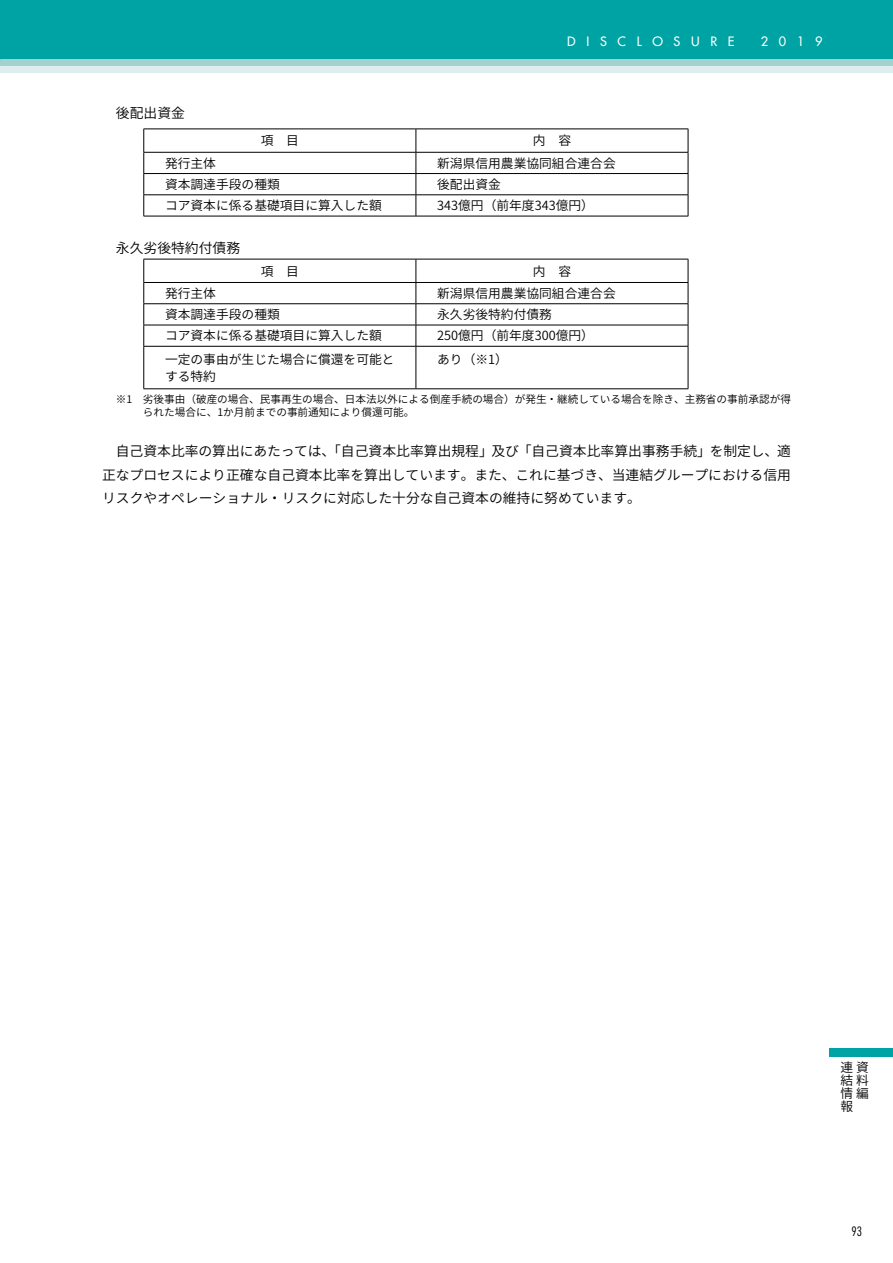
<style>
.page{position:relative;width:893px;height:1263px;background:#fff}
.page>*{position:absolute;margin:0;border:0;box-sizing:border-box;transform-origin:0 0}
.t1{font:600 13.65px/23.4px "Noto Sans CJ Kjp";color:#000;text-align:justify}
.t2{font:600 12.75px/12.8px "Noto Sans CJ Kjp";color:#000;text-align:justify}
.t3{font:600 12.6px/17px "Noto Sans CJ Kjp";color:#000}
.t4{font:12.6px "Futura";letter-spacing:.84em;color:#fff}
.t5{font:300 condensed 12.6px "Futura";color:#000}
.t6{font:600 10.5px/13.8px "Noto Sans CJ Kjp";color:#000}
</style>
<div class="page">
<div style="left:829px;top:1048px;width:64px;height:9px;background:#00a3a3"></div>
<div style="left:0;top:0;width:893px;height:60px;background:#00a3a3"></div>
<div style="left:0;top:60px;width:893px;height:6px;background:#a3d1d0"></div>
<div style="left:0;top:66px;width:893px;height:6px;background:#deeded"></div>
<hr style="left:144px;top:129px;width:272px;height:1px;background:#000">
<hr style="left:416px;top:129px;width:272px;height:1px;background:#000">
<hr style="left:144px;top:152px;width:272px;height:1px;background:#000">
<hr style="left:416px;top:152px;width:272px;height:1px;background:#000">
<hr style="left:144px;top:173px;width:272px;height:1px;background:#000">
<hr style="left:416px;top:173px;width:272px;height:1px;background:#000">
<hr style="left:144px;top:195px;width:272px;height:1px;background:#000">
<svg style="left:144px;top:129px;width:1px;height:87px"></svg>
<hr style="left:416px;top:195px;width:272px;height:1px;background:#000">
<svg style="left:416px;top:129px;width:1px;height:87px"></svg>
<svg style="left:688px;top:129px;width:1px;height:87px"></svg>
<hr style="left:144px;top:216px;width:272px;height:1px;background:#000">
<hr style="left:416px;top:216px;width:272px;height:1px;background:#000">
<hr style="left:144px;top:259px;width:272px;height:1px;background:#000">
<hr style="left:416px;top:259px;width:272px;height:1px;background:#000">
<hr style="left:144px;top:282px;width:272px;height:1px;background:#000">
<hr style="left:416px;top:282px;width:272px;height:1px;background:#000">
<hr style="left:144px;top:303px;width:272px;height:1px;background:#000">
<hr style="left:416px;top:303px;width:272px;height:1px;background:#000">
<hr style="left:144px;top:325px;width:272px;height:1px;background:#000">
<svg style="left:144px;top:259px;width:1px;height:87px"></svg>
<hr style="left:416px;top:325px;width:272px;height:1px;background:#000">
<svg style="left:416px;top:259px;width:1px;height:87px"></svg>
<svg style="left:688px;top:259px;width:1px;height:87px"></svg>
<hr style="left:144px;top:346px;width:272px;height:1px;background:#000">
<hr style="left:144px;top:346px;width:1px;height:43px;background:#000">
<hr style="left:416px;top:346px;width:272px;height:1px;background:#000">
<hr style="left:416px;top:346px;width:1px;height:43px;background:#000">
<hr style="left:688px;top:346px;width:1px;height:43px;background:#000">
<hr style="left:144px;top:389px;width:272px;height:1px;background:#000">
<hr style="left:416px;top:389px;width:272px;height:1px;background:#000">
<p class="t1" style="left:116px;top:102px;width:71px">後配出資金</p>
<p class="t4" style="left:567px;top:33px;width:169px">DISCLOSURE</p>
<p class="t4" style="left:761px;top:33px;width:63px">2019</p>
<p class="t3" style="left:261px;top:133px;width:40px">項　目</p>
<p class="t3" style="left:533px;top:133px;width:40px">内　容</p>
<p class="t3" style="left:165px;top:155px;width:53px">発行主体</p>
<p class="t3" style="left:437px;top:155px;width:180px">新潟県信用農業協同組合連合会</p>
<p class="t3" style="left:165px;top:176px;width:116px">資本調達手段の種類</p>
<p class="t3" style="left:437px;top:176px;width:65px">後配出資金</p>
<p class="t3" style="left:165px;top:197px;width:218px">コア資本に係る基礎項目に算入した額</p>
<p class="t3" style="left:437px;top:197px;width:158px">343億円（前年度343億円）</p>
<p class="t1" style="left:116px;top:236px;width:126px">永久劣後特約付債務</p>
<p class="t3" style="left:261px;top:263px;width:40px">項　目</p>
<p class="t3" style="left:533px;top:263px;width:40px">内　容</p>
<p class="t3" style="left:165px;top:285px;width:53px">発行主体</p>
<p class="t3" style="left:437px;top:285px;width:180px">新潟県信用農業協同組合連合会</p>
<p class="t3" style="left:165px;top:306px;width:116px">資本調達手段の種類</p>
<p class="t3" style="left:437px;top:306px;width:116px">永久劣後特約付債務</p>
<p class="t3" style="left:165px;top:328px;width:218px">コア資本に係る基礎項目に算入した額</p>
<p class="t3" style="left:437px;top:328px;width:158px">250億円（前年度300億円）</p>
<p class="t3" style="left:165px;top:351px;width:231px">一定の事由が生じた場合に償還を可能とする特約</p>
<p class="t3" style="left:437px;top:351px;width:72px">あり（※1）</p>
<p class="t6" style="left:143px;top:392px;width:649px;text-indent:-27px">※1　劣後事由（破産の場合、民事再生の場合、日本法以外による倒産手続の場合）が発生・継続している場合を除き、主務省の事前承認が得られた場合に、1か月前までの事前通知により償還可能。</p>
<p class="t1" style="left:102px;top:440px;width:690px">　自己資本比率の算出にあたっては、「自己資本比率算出規程」及び「自己資本比率算出事務手続」を制定し、適正なプロセスにより正確な自己資本比率を算出しています。また、これに基づき、当連結グループにおける信用リスクやオペレーショナル・リスクに対応した十分な自己資本の維持に努めています。</p>
<p class="t2" style="left:840px;top:1061px;width:30px">連資結料情編報</p>
<p class="t5" style="left:851px;top:1223px;width:12px">93</p>
</div>
